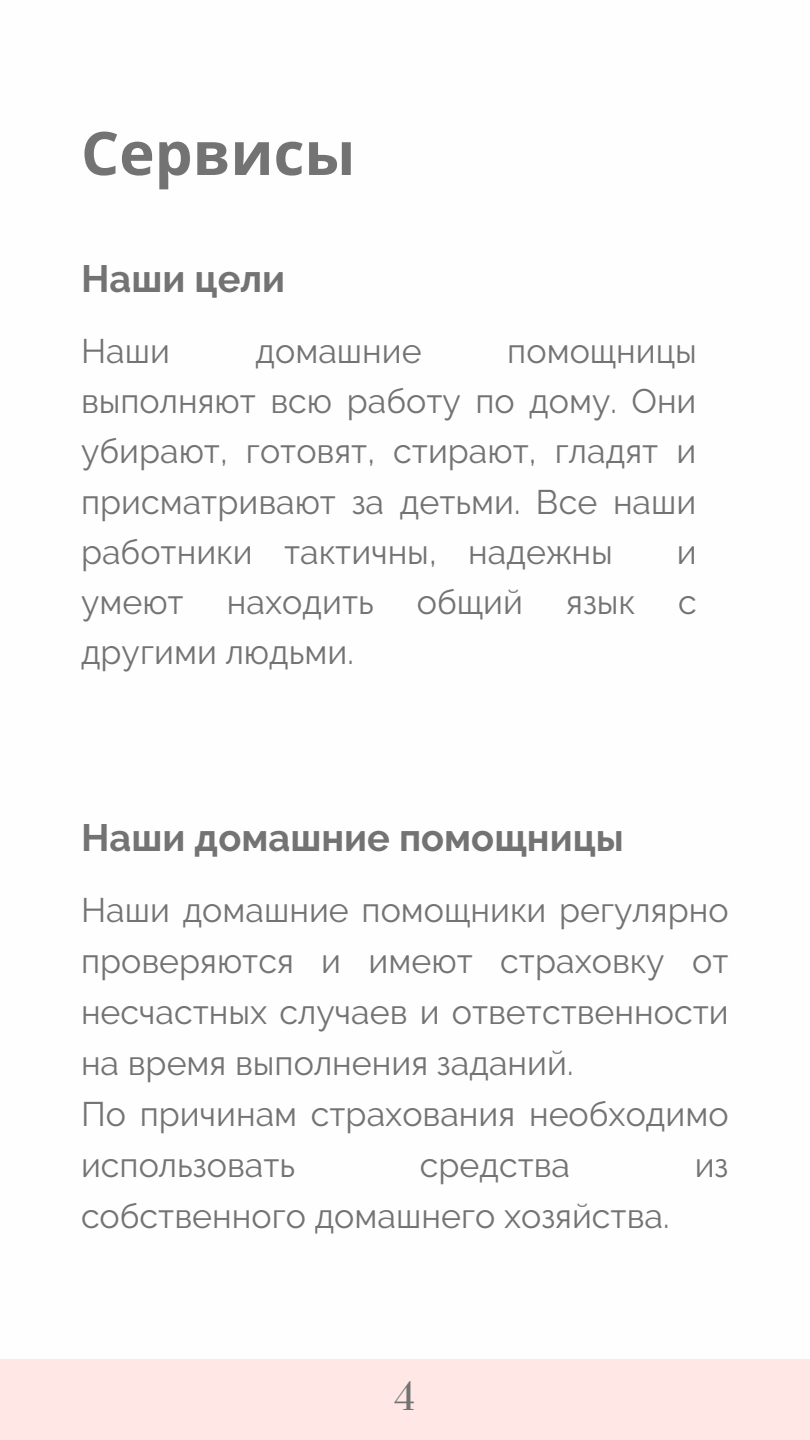
<style>
.page{position:relative;width:810px;height:1440px;background:#fff}
.page>*{position:absolute;margin:0;border:0;box-sizing:border-box;transform-origin:0 0}
.t1{font:700 60px "Noto Sans";color:#737373}
.t2{font:700 38px "Raleway";color:#737373}
.t3{font:36px "Prata";color:#737373}
.t4{font:34px/50.2px "Raleway";color:#737373;text-align:justify}
</style>
<div class="page">
<div style="left:0;top:1359px;width:810px;height:81px;background:#fee7e4"></div>
<p class="t1" style="left:81px;top:111px;width:276px">Сервисы</p>
<p class="t2" style="left:81px;top:257px;width:206px">Наши цели</p>
<p class="t4" style="left:81px;top:326px;width:91px">Наши</p>
<p class="t4" style="left:256px;top:326px;width:168px">домашние</p>
<p class="t4" style="left:81px;top:326px;width:617px;text-indent:426px">помощницы выполняют всю работу по дому. Они убирают, готовят, стирают, гладят и присматривают за детьми. Все наши работники тактичны, надежны</p>
<p class="t4" style="left:677px;top:527px;width:21px">и</p>
<p class="t4" style="left:81px;top:577px;width:104px">умеют</p>
<p class="t4" style="left:227px;top:577px;width:148px">находить</p>
<p class="t4" style="left:417px;top:577px;width:108px">общий</p>
<p class="t4" style="left:566px;top:577px;width:70px">язык</p>
<p class="t4" style="left:678px;top:577px;width:20px">с</p>
<p class="t4" style="left:81px;top:627px;width:274px">другими людьми.</p>
<p class="t2" style="left:81px;top:815px;width:544px">Наши домашние помощницы</p>
<p class="t4" style="left:81px;top:884px;width:649px;line-height:51px">Наши домашние помощники регулярно проверяются и имеют страховку от несчастных случаев и ответственности на время выполнения заданий.</p>
<p class="t4" style="left:81px;top:1088px;width:649px;line-height:51px">По причинам страхования необходимо использовать</p>
<p class="t4" style="left:420px;top:1140px;width:152px">средства</p>
<p class="t4" style="left:695px;top:1140px;width:35px">из</p>
<p class="t4" style="left:81px;top:1191px;width:590px">собственного домашнего хозяйства.</p>
<p class="t3" style="left:394px;top:1375px;width:23px">4</p>
</div>
